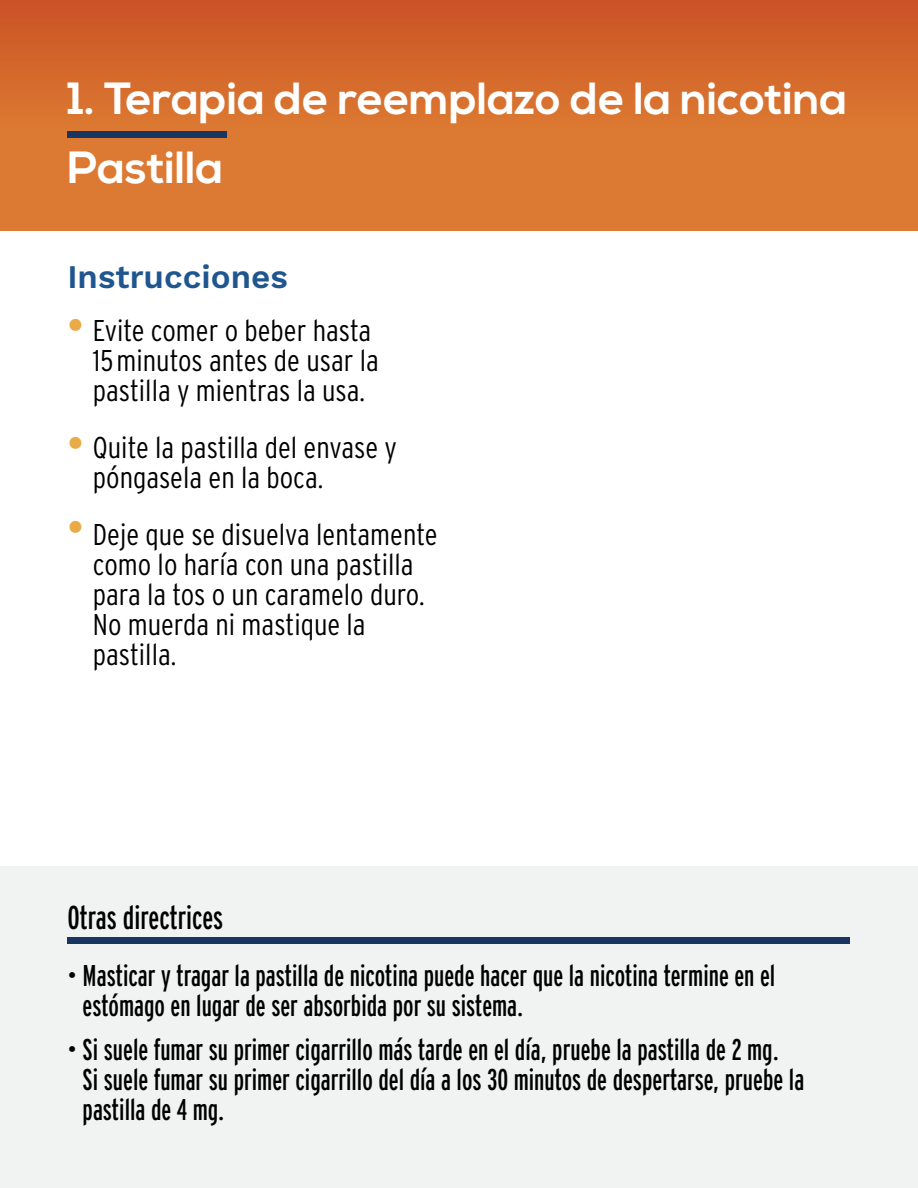
<style>
.page{position:relative;width:918px;height:1188px;background:#fff}
.page>*{position:absolute;margin:0;border:0;box-sizing:border-box;transform-origin:0 0}
.t1{font:700 45px/68.1px "Nexa";color:#fff}
.t2{font:33px "Interstate Compressed";color:#000}
.t3{font:600 33px "Work Sans";color:#20568f}
.t4{font:700 33px "Interstate";color:#eaaa48}
.t5{font:30px/30px "Interstate Compressed";color:#000}
.t6{font:300 condensed 30px/30px "Interstate";color:#000}
.s1{font-weight:700;font-stretch:normal;font-size:33px;color:#eaaa48}
</style>
<div class="page">
<div style="left:0;top:866px;width:918px;height:322px;background:#f1f3f3"></div>
<div style="left:68px;top:937px;width:782px;height:6px;background:#183660"></div>
<div style="left:0;top:0;width:918px;height:230px;background:linear-gradient(to bottom,#ce5928,#e08335)"></div>
<div style="left:68px;top:132px;width:159px;height:6px;background:#183660"></div>
<h1 class="t1" style="left:68px;top:66px;width:781px">1. Terapia de reemplazo de la nicotina<br>Pastilla</h1>
<p class="t3" style="left:68px;top:258px;width:222px">Instrucciones</p>
<p class="t4" style="left:68px;top:307px;width:18px">•</p>
<p class="t6" style="left:93px;top:315px;width:288px">Evite comer o beber hasta<br>15 minutos antes de usar la pastilla y mientras la usa.</p>
<p class="t6" style="left:68px;top:432px;width:331px"><span class="s1">•</span> Quite la pastilla del envase y</p>
<p class="t6" style="left:93px;top:449px;width:346px;line-height:57px">póngasela en la boca.<br>Deje que se disuelva lentamente</p>
<p class="t6" style="left:93px;top:549px;width:333px">como lo haría con una pastilla para la tos o un caramelo duro.<br>No muerda ni mastique la pastilla.</p>
<p class="t4" style="left:68px;top:509px;width:18px">•</p>
<p class="t2" style="left:68px;top:899px;width:157px">Otras directrices</p>
<p class="t5" style="left:83px;top:961px;width:694px;text-indent:-15px">• Masticar y tragar la pastilla de nicotina puede hacer que la nicotina termine en el estómago en lugar de ser absorbida por su sistema.</p>
<p class="t5" style="left:83px;top:1034px;width:723px;text-indent:-15px">• Si suele fumar su primer cigarrillo más tarde en el día, pruebe la pastilla de 2 mg.<br>Si suele fumar su primer cigarrillo del día a los 30 minutos de despertarse, pruebe la pastilla de 4 mg.</p>
</div>
